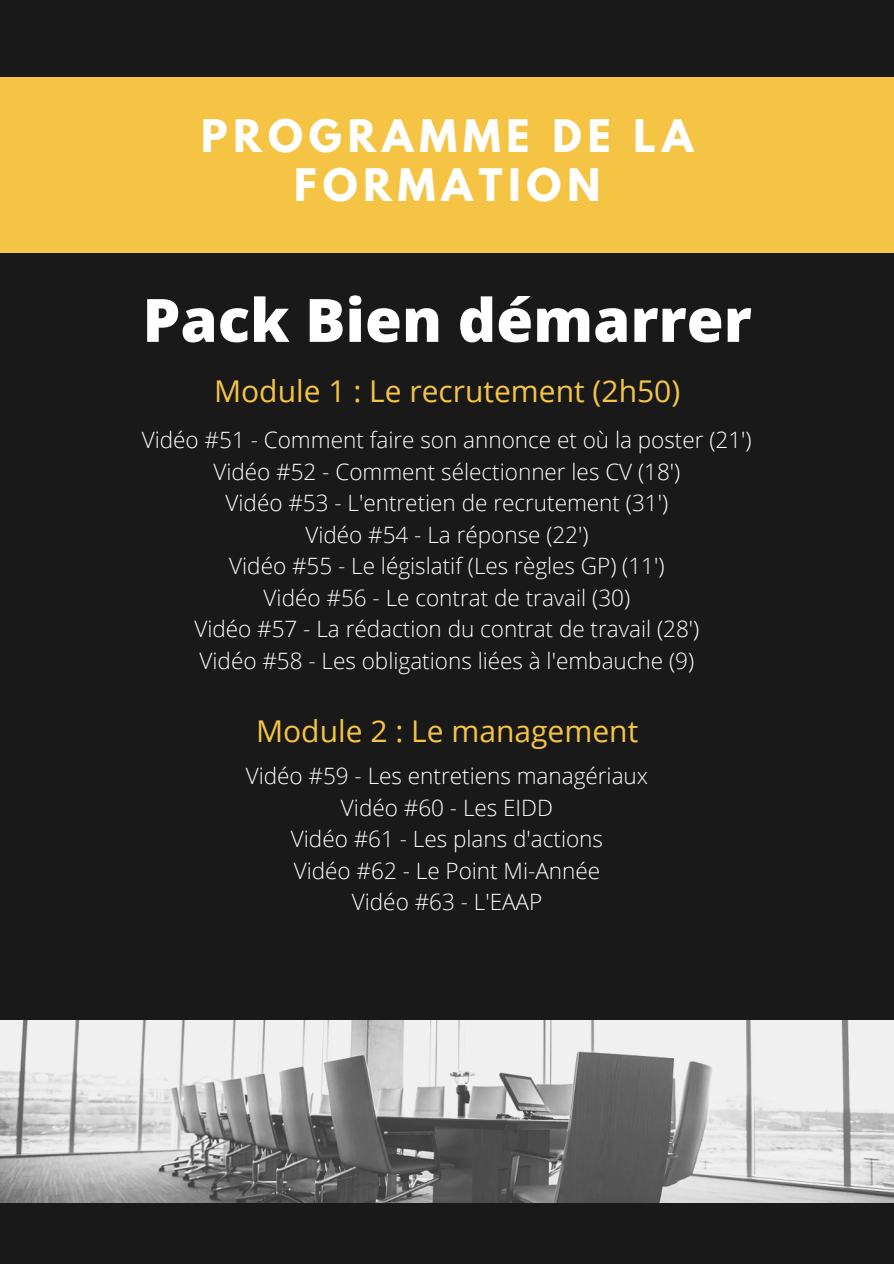
<style>
.page{position:relative;width:894px;height:1264px;background:#fff}
.page>*{position:absolute;margin:0;border:0;box-sizing:border-box;transform-origin:0 0}
.t1{font:800 59.85px "Open Sans";color:#fff}
.t2{font:700 39.75px/49.5px "League Spartan";letter-spacing:.15em;color:#fff;text-align:center}
.t3{font:30px "Open Sans";color:#f6c444}
.t4{font:300 22.5px "Open Sans";color:#fff}
</style>
<div class="page">
<div style="left:0;top:0;width:893px;height:1263px;background:#191919"></div>
<div style="left:0;top:77px;width:893px;height:176px;background:#f6c444"></div>
<img style="left:0;top:1020px;width:893px;height:182px">
<p class="t2" style="left:201px;top:116px;width:493px">PROGRAMME DE LA<br>FORMATION</p>
<p class="t1" style="left:142px;top:278px;width:610px">Pack Bien démarrer</p>
<p class="t3" style="left:214px;top:370px;width:467px">Module 1 : Le recrutement (2h50)</p>
<p class="t4" style="left:142px;top:424px;width:611px">Vidéo #51 - Comment faire son annonce et où la poster (21')</p>
<p class="t4" style="left:213px;top:455px;width:468px">Vidéo #52 - Comment sélectionner les CV (18')</p>
<p class="t4" style="left:225px;top:487px;width:444px">Vidéo #53 - L'entretien de recrutement (31')</p>
<p class="t4" style="left:305px;top:519px;width:284px">Vidéo #54 - La réponse (22')</p>
<p class="t4" style="left:229px;top:550px;width:436px">Vidéo #55 - Le législatif (Les règles GP) (11')</p>
<p class="t4" style="left:263px;top:582px;width:368px">Vidéo #56 - Le contrat de travail (30)</p>
<p class="t4" style="left:194px;top:613px;width:506px">Vidéo #57 - La rédaction du contrat de travail (28')</p>
<p class="t4" style="left:199px;top:645px;width:496px">Vidéo #58 - Les obligations liées à l'embauche (9)</p>
<p class="t3" style="left:256px;top:709px;width:383px">Module 2 : Le management</p>
<p class="t4" style="left:245px;top:760px;width:404px">Vidéo #59 - Les entretiens managériaux</p>
<p class="t4" style="left:341px;top:791px;width:213px">Vidéo #60 - Les EIDD</p>
<p class="t4" style="left:291px;top:823px;width:313px">Vidéo #61 - Les plans d'actions</p>
<p class="t4" style="left:294px;top:854px;width:308px">Vidéo #62 - Le Point Mi-Année</p>
<p class="t4" style="left:352px;top:886px;width:192px">Vidéo #63 - L'EAAP</p>
</div>
